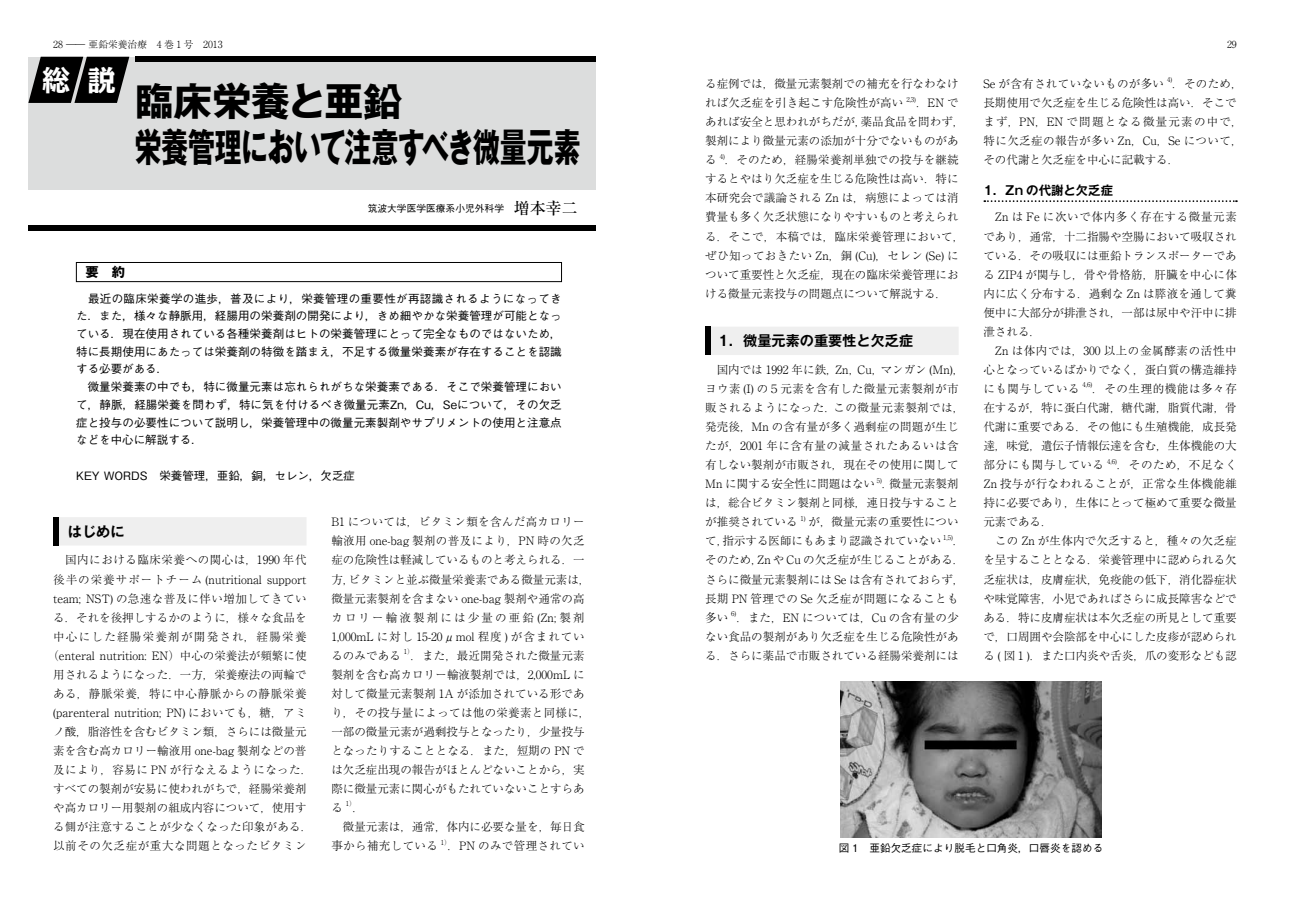
<style>
.page{position:relative;width:1290px;height:911px;background:#fff}
.page>*{position:absolute;margin:0;border:0;box-sizing:border-box;transform-origin:0 0}
.t1{font:700 39px/46.1px "Gothic MB101 Pro";letter-spacing:-.015em;color:#000}
.t2{font:700 28.38px "Kakumin Pro";color:#fff}
.t3{font:700 14.12px "Gothic MB101 Pro De";color:#000}
.t4{font:700 13.25px "Gothic MB101 Pro";color:#000}
.t5{font:700 12.38px "Gothic MB101 Pro De";color:#000}
.t6{font:300 11.5px/19px "Ryumin Pro";color:#000}
.t7{font:500 11.5px/17.8px "Gothic BBB Pro";letter-spacing:.005em;color:#000}
.t8{font:300 11.5px "Ryumin Pro";letter-spacing:.03em;color:#000}
.t9{font:500 10.62px "Gothic BBB Pro";color:#000}
.t10{font:300 9.75px "Ryumin Pro";color:#000}
.t11{font:500 9.75px "Gothic BBB Pro";color:#000}
.t12{font:300 6.75px "Ryumin Pro";color:#000}
.s1{font-family:"Ryumin Pro";font-size:16px}
</style>
<div class="page">
<div style="left:53px;top:517px;width:253px;height:28px;background:#efefef"></div>
<div style="left:53px;top:517px;width:5px;height:28px;background:#000"></div>
<div style="left:76px;top:262px;width:486px;height:20px;border:1px solid #000"></div>
<div style="left:28px;top:57px;width:567px;height:133px;background:#dcdddd"></div>
<div style="left:135px;top:57px;width:460px;height:5px;background:#000"></div>
<div style="left:28px;top:225px;width:567px;height:5px;background:#000"></div>
<svg style="left:28px;top:57px;width:101px;height:46px;background:#222323"></svg>
<div style="left:705px;top:327px;width:253px;height:28px;background:#efefef"></div>
<div style="left:705px;top:326px;width:5px;height:29px;background:#000"></div>
<svg style="left:984px;top:200px;width:253px;height:2px"></svg>
<img style="left:840px;top:681px;width:262px;height:156px">
<p class="t10" style="left:53px;top:37px;width:171px">28 ―― 亜鉛栄養治療　4 巻 1 号　2013</p>
<p class="t10" style="left:1227px;top:37px;width:11px">29</p>
<h2 class="t2" style="left:42px;top:57px;width:75px">総説</h2>
<h1 class="t1" style="left:135px;top:74px;width:447px">臨床栄養と亜鉛<br>栄養管理において注意すべき微量元素</h1>
<p class="t11" style="left:368px;top:200px;width:211px">筑波大学医学医療系小児外科学　<span class="s1">増本幸二</span></p>
<p class="t4" style="left:85px;top:261px;width:41px">要　約</p>
<p class="t7" style="left:76px;top:288px;width:487px">　最近の臨床栄養学の進歩，普及により，栄養管理の重要性が再認識されるようになってきた．また，様々な静脈用，経腸用の栄養剤の開発により，きめ細やかな栄養管理が可能となっている．現在使用されている各種栄養剤はヒトの栄養管理にとって完全なものではないため，特に長期使用にあたっては栄養剤の特徴を踏まえ，不足する微量栄養素が存在することを認識する必要がある．<br>　微量栄養素の中でも，特に微量元素は忘れられがちな栄養素である．そこで栄養管理において，静脈，経腸栄養を問わず，特に気を付けるべき微量元素Zn，Cu，Seについて，その欠乏症と投与の必要性について説明し，栄養管理中の微量元素製剤やサプリメントの使用と注意点などを中心に解説する．</p>
<p class="t7" style="left:76px;top:465px;width:280px">KEY WORDS　栄養管理，亜鉛，銅，セレン，欠乏症</p>
<p class="t3" style="left:68px;top:520px;width:58px">はじめに</p>
<p class="t6" style="left:47px;top:549px;width:266px;text-align:center">　国内における臨床栄養への関心は，1990 年代後半の栄養サポートチーム (nutritional support team; NST) の急速な普及に伴い増加してきている．それを後押しするかのように，様々な食品を中心にした経腸栄養剤が開発され，経腸栄養（enteral nutrition: EN）中心の栄養法が頻繁に使用されるようになった．一方，栄養療法の両輪である，静脈栄養，特に中心静脈からの静脈栄養(parenteral nutrition; PN) においても，糖，アミノ酸，脂溶性を含むビタミン類，さらには微量元素を含む高カロリー輸液用 one-bag 製剤などの普及により，容易に PN が行なえるようになった．すべての製剤が安易に使われがちで，経腸栄養剤や高カロリー用製剤の組成内容について，使用する側が注意することが少なくなった印象がある．以前その欠乏症が重大な問題となったビタミン</p>
<p class="t6" style="left:331px;top:511px;width:261px">B1 については，ビタミン類を含んだ高カロリー輸液用 one-bag 製剤の普及により，PN 時の欠乏症の危険性は軽減しているものと考えられる．一方，ビタミンと並ぶ微量栄養素である微量元素は，微量元素製剤を含まない one-bag 製剤や通常の高カロリー輸液製剤には少量の亜鉛 (Zn; 製剤<br>1,000mL に対し 15-20μmol 程度 ) が含まれているのみである</p>
<p class="t12" style="left:404px;top:646px;width:12px">1）</p>
<p class="t6" style="left:331px;top:645px;width:261px;text-indent:79px">．また，最近開発された微量元素製剤を含む高カロリー輸液製剤では，2,000mL に対して微量元素製剤 1A が添加されている形であり，その投与量によっては他の栄養素と同様に，一部の微量元素が過剰投与となったり，少量投与となったりすることとなる．また，短期の PN では欠乏症出現の報告がほとんどないことから，実際に微量元素に関心がもたれていないことすらある</p>
<p class="t12" style="left:346px;top:798px;width:12px">1）</p>
<p class="t6" style="left:331px;top:797px;width:255px;text-indent:21px">．<br>　微量元素は，通常，体内に必要な量を，毎日食事から補充している</p>
<p class="t12" style="left:441px;top:836px;width:12px">1）</p>
<p class="t8" style="left:448px;top:837px;width:139px">．PN のみで管理されてい</p>
<p class="t6" style="left:705px;top:73px;width:255px">る症例では，微量元素製剤での補充を行なわなければ欠乏症を引き起こす危険性が高い</p>
<p class="t12" style="left:906px;top:94px;width:11px">2,3)</p>
<p class="t6" style="left:705px;top:92px;width:261px;text-indent:211px">．EN であれば安全と思われがちだが，薬品食品を問わず，製剤により微量元素の添加が十分でないものがある</p>
<p class="t12" style="left:720px;top:151px;width:7px">4)</p>
<p class="t6" style="left:705px;top:150px;width:261px;text-indent:20px">．そのため，経腸栄養剤単独での投与を継続するとやはり欠乏症を生じる危険性は高い．特に本研究会で議論される Zn は，病態によっては消費量も多く欠乏状態になりやすいものと考えられる．そこで，本稿では，臨床栄養管理において，ぜひ知っておきたい Zn，銅 (Cu)，セレン (Se) について重要性と欠乏症，現在の臨床栄養管理における微量元素投与の問題点について解説する．</p>
<p class="t3" style="left:718px;top:329px;width:197px">1．微量元素の重要性と欠乏症</p>
<p class="t6" style="left:705px;top:359px;width:261px">　国内では 1992 年に鉄，Zn，Cu，マンガン (Mn)，ヨウ素 (I) の５元素を含有した微量元素製剤が市販されるようになった．この微量元素製剤では，発売後，Mn の含有量が多く過剰症の問題が生じたが，2001 年に含有量の減量されたあるいは含有しない製剤が市販され，現在その使用に関して<br>Mn に関する安全性に問題はない</p>
<p class="t12" style="left:877px;top:475px;width:7px">5)</p>
<p class="t6" style="left:705px;top:473px;width:255px;text-align:justify;text-indent:177px">．微量元素製剤は，総合ビタミン製剤と同様，連日投与することが推奨されている</p>
<p class="t12" style="left:800px;top:513px;width:7px">1)</p>
<p class="t6" style="left:705px;top:511px;width:255px;text-indent:103px">が，微量元素の重要性について，指示する医師にもあまり認識されていない</p>
<p class="t12" style="left:943px;top:532px;width:11px">1,5)</p>
<p class="t6" style="left:705px;top:530px;width:261px;text-indent:248px">．そのため，Zn や Cu の欠乏症が生じることがある．さらに微量元素製剤には Se は含有されておらず，長期 PN 管理での Se 欠乏症が問題になることも多い</p>
<p class="t12" style="left:731px;top:608px;width:7px">6)</p>
<p class="t6" style="left:705px;top:607px;width:255px;text-align:justify;text-indent:31px">．また，EN については，Cu の含有量の少ない食品の製剤があり欠乏症を生じる危険性がある．さらに薬品で市販されている経腸栄養剤には</p>
<p class="t8" style="left:983px;top:75px;width:182px">Se が含有されていないものが多い</p>
<p class="t12" style="left:1167px;top:75px;width:7px">4)</p>
<p class="t6" style="left:983px;top:73px;width:261px;text-indent:189px">．そのため，長期使用で欠乏症を生じる危険性は高い．そこでまず，PN，EN で問題となる微量元素の中で，特に欠乏症の報告が多い Zn，Cu，Se について，その代謝と欠乏症を中心に記載する．</p>
<p class="t5" style="left:983px;top:180px;width:131px">1．Zn の代謝と欠乏症</p>
<p class="t6" style="left:983px;top:207px;width:255px">　Zn は Fe に次いで体内多く存在する微量元素であり，通常，十二指腸や空腸において吸収されている．その吸収には亜鉛トランスポーターである ZIP4 が関与し，骨や骨格筋，肝臓を中心に体内に広く分布する．過剰な Zn は膵液を通して糞便中に大部分が排泄され，一部は尿中や汗中に排泄される．<br>　Zn は体内では，300 以上の金属酵素の活性中心となっているばかりでなく，蛋白質の構造維持にも関与している</p>
<p class="t12" style="left:1082px;top:379px;width:11px">4,6)</p>
<p class="t6" style="left:983px;top:378px;width:255px;text-align:justify;text-indent:109px">．その生理的機能は多々存在するが，特に蛋白代謝，糖代謝，脂質代謝，骨代謝に重要である．その他にも生殖機能，成長発達，味覚，遺伝子情報伝達を含む，生体機能の大部分にも関与している</p>
<p class="t12" style="left:1107px;top:456px;width:11px">4,6)</p>
<p class="t6" style="left:983px;top:454px;width:255px;text-indent:133px">．そのため，不足なく<br>Zn 投与が行なわれることが，正常な生体機能維持に必要であり，生体にとって極めて重要な微量元素である．<br>　この Zn が生体内で欠乏すると，種々の欠乏症を呈することとなる．栄養管理中に認められる欠乏症状は，皮膚症状，免疫能の低下，消化器症状や味覚障害，小児であればさらに成長障害などである．特に皮膚症状は本欠乏症の所見として重要で，口周囲や会陰部を中心にした皮疹が認められる ( 図１)．また口内炎や舌炎，爪の変形なども認</p>
<p class="t9" style="left:839px;top:839px;width:266px">図 1　亜鉛欠乏症により脱毛と口角炎，口唇炎を認める</p>
</div>
